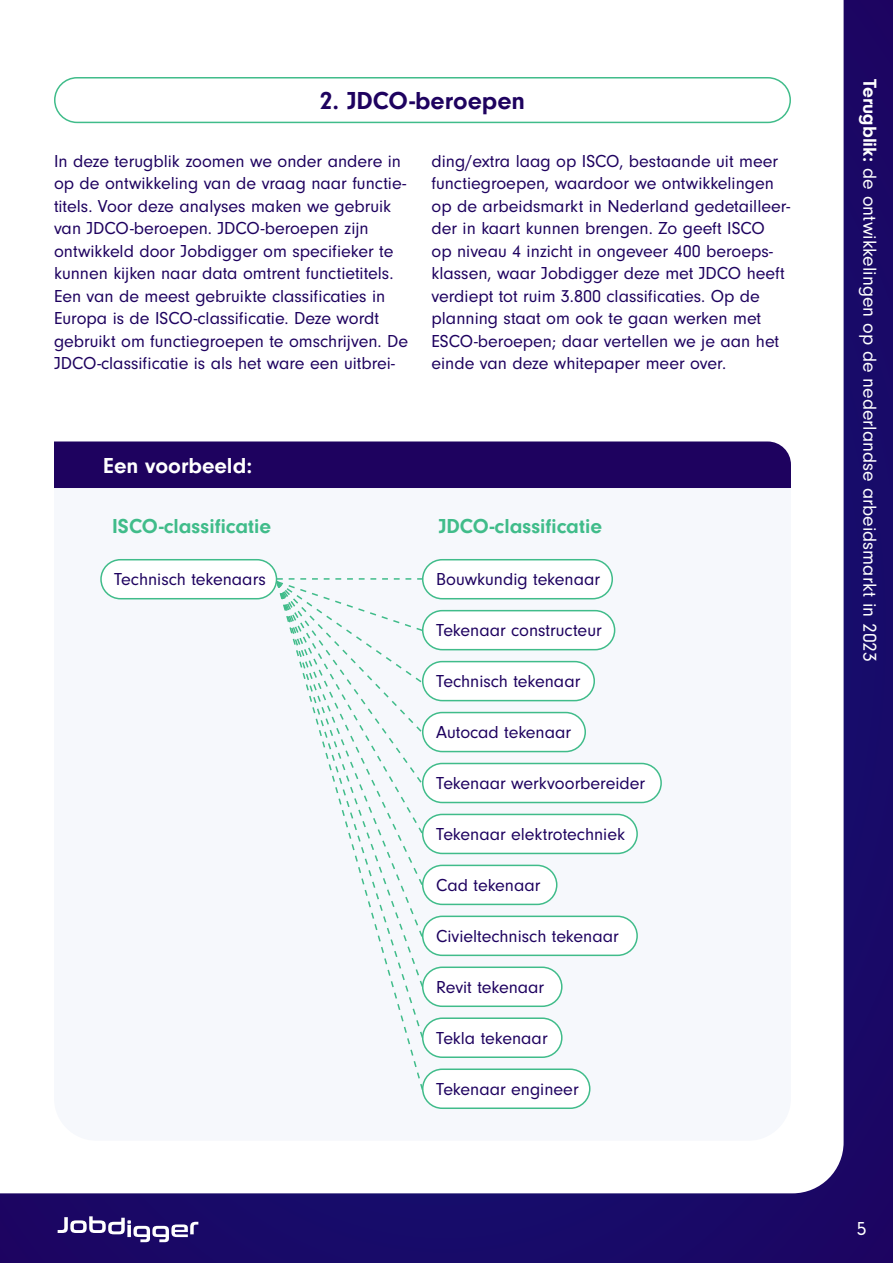
<style>
.page{position:relative;width:893px;height:1263px;background:#180a68}
.page>*{position:absolute;margin:0;border:0;box-sizing:border-box;transform-origin:0 0}
.Kop_groen_kader{font:700 25.5px "Neuzeit Gro";color:#1e025f}
.t1{font:700 22.5px "Neuzeit Gro";color:#fff}
.t2{font:700 21px "Neuzeit Gro";color:#40bc8a}
.t3{font:19.5px "Neuzeit Gro";color:#fff}
.Broodtekst{font:18px/22.5px "Neuzeit Gro";color:#1e025f}
.s1{font-weight:700}
</style>
<div class="page">
<div style="left:0;top:0;width:844px;height:1193px;background:#fff"></div>
<svg style="left:58px;top:1216px;width:140px;height:26px"></svg>
<div style="left:54px;top:488px;width:737px;height:653px;background:#f6f8fc"></div>
<div style="left:423px;top:1069px;width:167px;height:39px;background:#fff;border-radius:20px"></div>
<div style="left:422px;top:1068px;width:168px;height:41px;border:2px solid #40bc8a;border-radius:20px"></div>
<div style="left:423px;top:662px;width:171px;height:39px;background:#fff;border-radius:20px"></div>
<div style="left:422px;top:661px;width:173px;height:40px;border:2px solid #40bc8a;border-radius:20px"></div>
<div style="left:423px;top:712px;width:162px;height:39px;background:#fff;border-radius:20px"></div>
<div style="left:422px;top:712px;width:164px;height:40px;border:2px solid #40bc8a;border-radius:20px"></div>
<div style="left:423px;top:763px;width:238px;height:39px;background:#fff;border-radius:20px"></div>
<div style="left:422px;top:763px;width:240px;height:40px;border:2px solid #40bc8a;border-radius:20px"></div>
<div style="left:423px;top:611px;width:192px;height:39px;background:#fff;border-radius:20px"></div>
<div style="left:422px;top:610px;width:193px;height:40px;border:2px solid #40bc8a;border-radius:20px"></div>
<div style="left:423px;top:560px;width:189px;height:39px;background:#fff;border-radius:20px"></div>
<div style="left:422px;top:559px;width:191px;height:40px;border:2px solid #40bc8a;border-radius:20px"></div>
<div style="left:423px;top:814px;width:214px;height:39px;background:#fff;border-radius:20px"></div>
<div style="left:422px;top:814px;width:216px;height:40px;border:2px solid #40bc8a;border-radius:20px"></div>
<div style="left:423px;top:916px;width:214px;height:39px;background:#fff;border-radius:20px"></div>
<div style="left:422px;top:915px;width:216px;height:41px;border:2px solid #40bc8a;border-radius:20px"></div>
<div style="left:423px;top:865px;width:134px;height:39px;background:#fff;border-radius:20px"></div>
<div style="left:422px;top:865px;width:135px;height:40px;border:2px solid #40bc8a;border-radius:20px"></div>
<div style="left:423px;top:967px;width:139px;height:39px;background:#fff;border-radius:20px"></div>
<div style="left:422px;top:966px;width:141px;height:41px;border:2px solid #40bc8a;border-radius:20px"></div>
<div style="left:423px;top:1018px;width:139px;height:39px;background:#fff;border-radius:20px"></div>
<div style="left:422px;top:1017px;width:141px;height:41px;border:2px solid #40bc8a;border-radius:20px"></div>
<div style="left:55px;top:78px;width:735px;height:44px;background:#fff;border-radius:22px"></div>
<div style="left:54px;top:77px;width:737px;height:46px;border:2px solid #40bc8a;border-radius:22px"></div>
<div style="left:54px;top:441px;width:737px;height:47px;background:#1e025f"></div>
<div style="left:101px;top:560px;width:176px;height:39px;background:#fff;border-radius:20px"></div>
<div style="left:100px;top:559px;width:177px;height:40px;border:2px solid #40bc8a;border-radius:20px"></div>
<div style="left:275px;top:580px;width:149px;height:511px;background:#f6f8fc"></div>
<p class="Kop_groen_kader" style="left:320px;top:87px;width:207px">2. JDCO-beroepen</p>
<p class="Broodtekst" style="left:54px;top:150px;width:356px">In deze terugblik zoomen we onder andere in op de ontwikkeling van de vraag naar functie&shy;titels. Voor deze analyses maken we gebruik van JDCO-beroepen. JDCO-beroepen zijn ontwikkeld door Jobdigger om specifieker te kunnen kijken naar data omtrent functietitels.<br>Een van de meest gebruikte classificaties in Europa is de ISCO-classificatie. Deze wordt gebruikt om functiegroepen te omschrijven. De JDCO-classificatie is als het ware een uitbrei-</p>
<p class="Broodtekst" style="left:431px;top:150px;width:360px">ding/extra laag op ISCO, bestaande uit meer functiegroepen, waardoor we ontwikkelingen op de arbeidsmarkt in Nederland gedetailleer&shy;der in kaart kunnen brengen. Zo geeft ISCO<br>op niveau 4 inzicht in ongeveer 400 beroeps&shy;klassen, waar Jobdigger deze met JDCO heeft verdiept tot ruim 3.800 classificaties. Op de planning staat om ook te gaan werken met ESCO-beroepen; daar vertellen we je aan het einde van deze whitepaper meer over.</p>
<p class="t1" style="left:104px;top:453px;width:150px">Een voorbeeld:</p>
<p class="t2" style="left:112px;top:515px;width:161px">ISCO-classificatie</p>
<p class="t2" style="left:438px;top:515px;width:165px">JDCO-classificatie</p>
<p class="Broodtekst" style="left:436px;top:568px;width:165px">Bouwkundig tekenaar</p>
<p class="Broodtekst" style="left:436px;top:619px;width:167px">Tekenaar constructeur</p>
<p class="Broodtekst" style="left:436px;top:670px;width:146px">Technisch tekenaar</p>
<p class="Broodtekst" style="left:436px;top:721px;width:137px">Autocad tekenaar</p>
<p class="Broodtekst" style="left:436px;top:772px;width:211px">Tekenaar werkvoorbereider</p>
<p class="Broodtekst" style="left:436px;top:823px;width:190px">Tekenaar elektrotechniek</p>
<p class="Broodtekst" style="left:436px;top:874px;width:106px">Cad tekenaar</p>
<p class="Broodtekst" style="left:436px;top:925px;width:184px">Civieltechnisch tekenaar</p>
<p class="Broodtekst" style="left:436px;top:976px;width:110px">Revit tekenaar</p>
<p class="Broodtekst" style="left:436px;top:1027px;width:113px">Tekla tekenaar</p>
<p class="Broodtekst" style="left:436px;top:1078px;width:144px">Tekenaar engineer</p>
<p class="Broodtekst" style="left:114px;top:568px;width:153px">Technisch tekenaars</p>
<p class="t3" style="left:880px;top:79px;width:585px;rotate:90deg"><span class="s1">Terugblik:</span> de ontwikkelingen op de nederlandse arbeidsmarkt in 2023</p>
<p class="t3" style="left:857px;top:1218px;width:11px">5</p>
</div>
